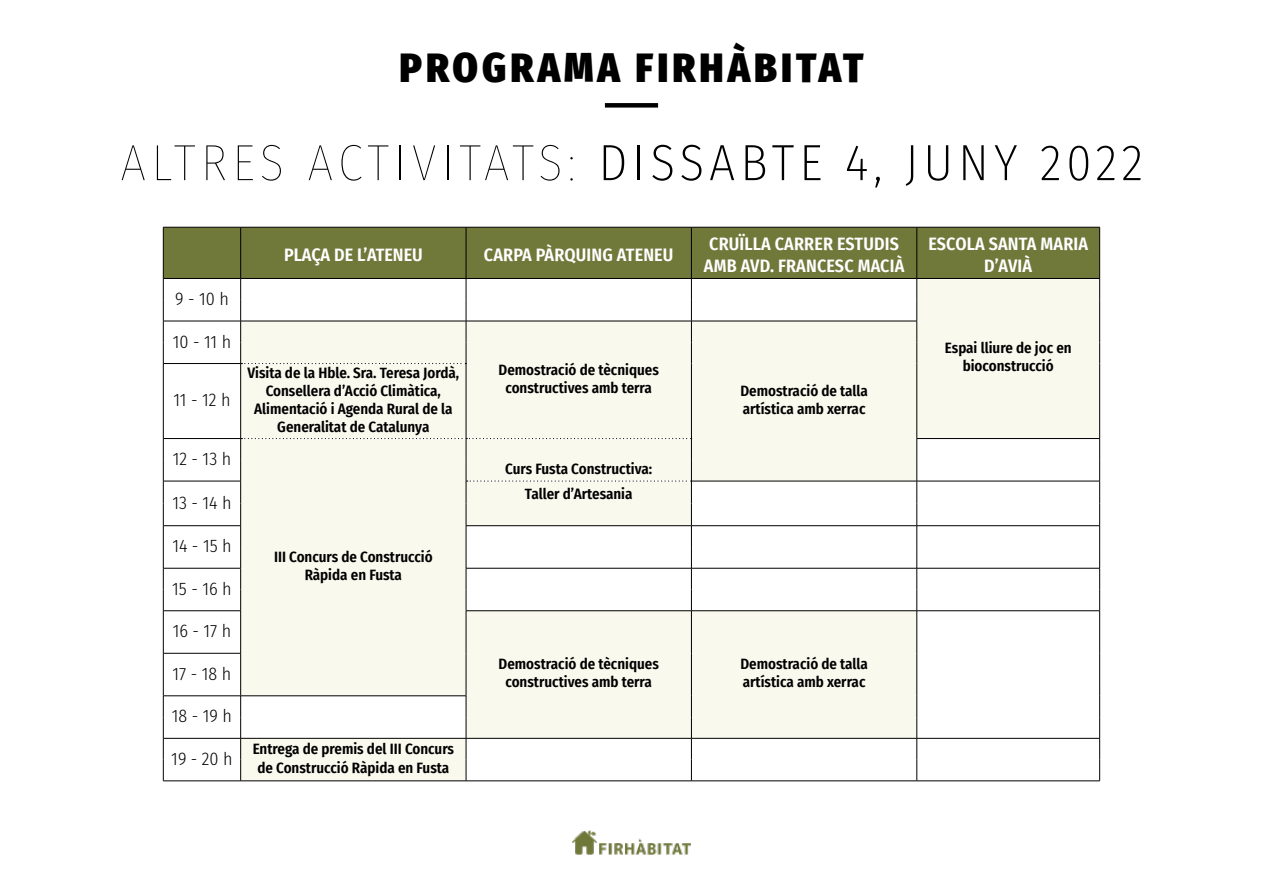
<style>
.page{position:relative;width:1263px;height:893px;background:#fff}
.page>*{position:absolute;margin:0;border:0;box-sizing:border-box;transform-origin:0 0}
.t1{font:200 51px "Fira Sans Condensed";letter-spacing:.1em;color:#000}
.t2{font:900 40.5px "Fira Sans Condensed";letter-spacing:.1em;color:#000}
.t3{font:600 18px/21.6px "Fira Sans Condensed";letter-spacing:.01em;color:#fff}
.t4{font:300 18px "Fira Sans Condensed";color:#000}
.t5{font:600 15px/18px "Fira Sans Condensed";color:#000;text-align:center}
.s1{font-weight:100}
</style>
<div class="page">
<img style="left:572px;top:830px;width:119px;height:25px">
<div style="left:605px;top:103px;width:53px;height:5px;background:#000"></div>
<div style="left:164px;top:228px;width:935px;height:50px;background:#70783a"></div>
<svg style="left:241px;top:279px;width:858px;height:502px;fill:#faf9ee"></svg>
<hr style="left:163px;top:227px;width:78px;height:1px;background:#000">
<hr style="left:163px;top:227px;width:1px;height:51px;background:#000">
<hr style="left:241px;top:227px;width:225px;height:1px;background:#000">
<hr style="left:240px;top:227px;width:1px;height:51px;background:#000">
<hr style="left:466px;top:227px;width:225px;height:1px;background:#000">
<hr style="left:466px;top:227px;width:1px;height:51px;background:#000">
<hr style="left:691px;top:227px;width:226px;height:1px;background:#000">
<hr style="left:691px;top:227px;width:1px;height:51px;background:#000">
<hr style="left:917px;top:227px;width:183px;height:1px;background:#000">
<hr style="left:916px;top:227px;width:1px;height:51px;background:#000">
<hr style="left:1099px;top:227px;width:1px;height:51px;background:#000">
<hr style="left:163px;top:278px;width:78px;height:1px;background:#000">
<hr style="left:241px;top:278px;width:225px;height:1px;background:#000">
<hr style="left:466px;top:278px;width:225px;height:1px;background:#000">
<hr style="left:691px;top:278px;width:226px;height:1px;background:#000">
<hr style="left:917px;top:278px;width:183px;height:1px;background:#000">
<svg style="left:1099px;top:279px;width:1px;height:85px"></svg>
<hr style="left:1099px;top:364px;width:1px;height:74px;background:#000">
<hr style="left:163px;top:321px;width:78px;height:1px;background:#000">
<hr style="left:466px;top:321px;width:225px;height:1px;background:#000">
<hr style="left:691px;top:321px;width:226px;height:1px;background:#000">
<svg style="left:163px;top:279px;width:1px;height:84px"></svg>
<svg style="left:691px;top:279px;width:1px;height:85px"></svg>
<svg style="left:916px;top:279px;width:1px;height:85px"></svg>
<hr style="left:163px;top:363px;width:78px;height:1px;background:#000">
<hr style="left:163px;top:364px;width:1px;height:74px;background:#000">
<hr style="left:240px;top:364px;width:1px;height:74px;background:#000">
<hr style="left:466px;top:364px;width:1px;height:74px;background:#000">
<hr style="left:691px;top:364px;width:1px;height:75px;background:#000">
<hr style="left:916px;top:364px;width:1px;height:74px;background:#000">
<hr style="left:163px;top:438px;width:78px;height:1px;background:#000">
<hr style="left:917px;top:438px;width:183px;height:1px;background:#000">
<hr style="left:163px;top:481px;width:78px;height:1px;background:#000">
<hr style="left:691px;top:481px;width:226px;height:1px;background:#000">
<hr style="left:917px;top:481px;width:183px;height:1px;background:#000">
<hr style="left:691px;top:525px;width:226px;height:1px;background:#000">
<hr style="left:917px;top:525px;width:183px;height:1px;background:#000">
<hr style="left:691px;top:568px;width:226px;height:1px;background:#000">
<hr style="left:917px;top:568px;width:183px;height:1px;background:#000">
<svg style="left:916px;top:439px;width:1px;height:171px"></svg>
<svg style="left:1099px;top:439px;width:1px;height:171px"></svg>
<hr style="left:240px;top:611px;width:1px;height:42px;background:#000">
<hr style="left:466px;top:611px;width:1px;height:42px;background:#000">
<hr style="left:691px;top:610px;width:226px;height:1px;background:#000">
<hr style="left:691px;top:611px;width:1px;height:42px;background:#000">
<hr style="left:917px;top:610px;width:183px;height:1px;background:#000">
<hr style="left:916px;top:611px;width:1px;height:42px;background:#000">
<hr style="left:1099px;top:611px;width:1px;height:42px;background:#000">
<hr style="left:240px;top:653px;width:1px;height:43px;background:#000">
<hr style="left:466px;top:653px;width:1px;height:43px;background:#000">
<hr style="left:691px;top:653px;width:1px;height:43px;background:#000">
<hr style="left:916px;top:653px;width:1px;height:43px;background:#000">
<hr style="left:1099px;top:653px;width:1px;height:43px;background:#000">
<hr style="left:241px;top:695px;width:225px;height:1px;background:#000">
<hr style="left:241px;top:738px;width:225px;height:1px;background:#000">
<hr style="left:466px;top:738px;width:225px;height:1px;background:#000">
<hr style="left:691px;top:738px;width:226px;height:1px;background:#000">
<hr style="left:917px;top:738px;width:183px;height:1px;background:#000">
<svg style="left:240px;top:696px;width:1px;height:85px"></svg>
<svg style="left:466px;top:696px;width:1px;height:85px"></svg>
<svg style="left:691px;top:696px;width:1px;height:85px"></svg>
<svg style="left:916px;top:696px;width:1px;height:85px"></svg>
<svg style="left:1099px;top:696px;width:1px;height:85px"></svg>
<hr style="left:241px;top:781px;width:225px;height:1px;background:#000">
<hr style="left:466px;top:781px;width:225px;height:1px;background:#000">
<hr style="left:691px;top:781px;width:226px;height:1px;background:#000">
<hr style="left:917px;top:781px;width:183px;height:1px;background:#000">
<hr style="left:163px;top:525px;width:78px;height:1px;background:#000">
<hr style="left:163px;top:568px;width:78px;height:1px;background:#000">
<svg style="left:163px;top:439px;width:1px;height:171px"></svg>
<hr style="left:163px;top:610px;width:78px;height:1px;background:#000">
<hr style="left:163px;top:611px;width:1px;height:42px;background:#000">
<hr style="left:163px;top:653px;width:78px;height:1px;background:#000">
<hr style="left:163px;top:653px;width:1px;height:43px;background:#000">
<hr style="left:163px;top:695px;width:78px;height:1px;background:#000">
<hr style="left:163px;top:738px;width:78px;height:1px;background:#000">
<svg style="left:163px;top:696px;width:1px;height:85px"></svg>
<hr style="left:163px;top:781px;width:78px;height:1px;background:#000">
<svg style="left:240px;top:279px;width:227px;height:85px"></svg>
<svg style="left:240px;top:438px;width:452px;height:173px"></svg>
<h2 class="t2" style="left:399px;top:32px;width:466px">PROGRAMA FIRHÀBITAT</h2>
<h1 class="t1" style="left:120px;top:127px;width:1024px"><span class="s1">ALTRES ACTIVITATS:</span> DISSABTE 4, JUNY 2022</h1>
<p class="t4" style="left:175px;top:286px;width:55px">9 - 10 h</p>
<p class="t4" style="left:173px;top:329px;width:60px">10 - 11 h</p>
<p class="t4" style="left:173px;top:387px;width:59px">11 - 12 h</p>
<p class="t4" style="left:173px;top:446px;width:60px">12 - 13 h</p>
<p class="t4" style="left:172px;top:490px;width:61px">13 - 14 h</p>
<p class="t4" style="left:172px;top:533px;width:61px">14 - 15 h</p>
<p class="t4" style="left:172px;top:576px;width:61px">15 - 16 h</p>
<p class="t4" style="left:173px;top:618px;width:60px">16 - 17 h</p>
<p class="t3" style="left:284px;top:243px;width:140px">PLAÇA DE L’ATENEU</p>
<p class="t3" style="left:484px;top:243px;width:191px">CARPA PÀRQUING ATENEU</p>
<p class="t3" style="left:704px;top:232px;width:202px">CRUÏLLA CARRER ESTUDIS<br>AMB AVD. FRANCESC MACIÀ</p>
<p class="t3" style="left:928px;top:232px;width:161px;text-align:center">ESCOLA SANTA MARIA<br>D’AVIÀ</p>
<p class="t5" style="left:247px;top:363px;width:213px">Visita de la Hble. Sra. Teresa Jordà,<br>Consellera d’Acció Climàtica,<br>Alimentació i Agenda Rural de la<br>Generalitat de Catalunya</p>
<p class="t5" style="left:274px;top:547px;width:160px">III Concurs de Construcció<br>Ràpida en Fusta</p>
<p class="t5" style="left:499px;top:360px;width:162px">Demostració de tècniques constructives amb terra</p>
<p class="t5" style="left:505px;top:459px;width:148px">Curs Fusta Constructiva:</p>
<p class="t5" style="left:525px;top:484px;width:109px">Taller d’Artesania</p>
<p class="t5" style="left:740px;top:381px;width:129px;text-align:left">Demostració de talla artística amb xerrac</p>
<p class="t5" style="left:945px;top:338px;width:128px">Espai lliure de joc en bioconstrucció</p>
<p class="t4" style="left:173px;top:661px;width:60px">17 - 18 h</p>
<p class="t4" style="left:172px;top:703px;width:62px">18 - 19 h</p>
<p class="t4" style="left:171px;top:746px;width:63px">19 - 20 h</p>
<p class="t5" style="left:253px;top:739px;width:203px">Entrega de premis del III Concurs de Construcció Ràpida en Fusta</p>
<p class="t5" style="left:499px;top:654px;width:162px">Demostració de tècniques constructives amb terra</p>
<p class="t5" style="left:740px;top:654px;width:129px;text-align:left">Demostració de talla artística amb xerrac</p>
</div>
